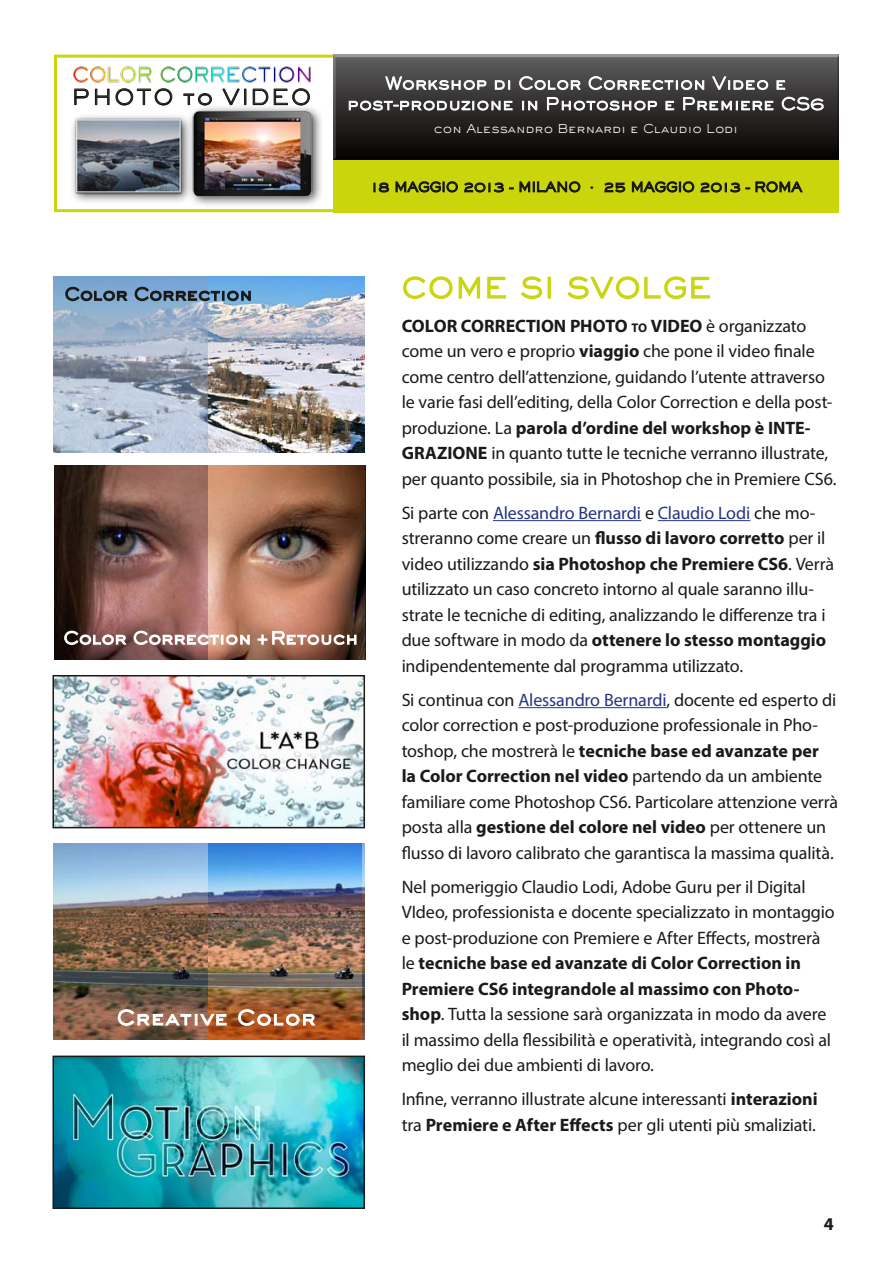
<style>
.page{position:relative;width:893px;height:1263px;background:#fff}
.page>*{position:absolute;margin:0;border:0;box-sizing:border-box;transform-origin:0 0}
.t1{font:27px "Rosy F Flight";letter-spacing:.05em;color:#cad50b}
.t2{font:20.85px "Rosy F Flight";letter-spacing:.08em;color:#1a1a18}
.t3{font:18px/25.5px "Myriad Pro";letter-spacing:-.01em;color:#1a1a18}
.t4{font:700 18px "Myriad Pro";color:#1a1a18}
.t5{font:16.5px/20.5px "Rosy F Flight";color:#fff;text-align:center}
.t6{font:12px "Rosy F Flight";color:#fff}
.s1{font-weight:700}
.s2{font-weight:700;font-size:12.6px}
.s3{color:#253483}
</style>
<div class="page">
<div style="left:54px;top:55px;width:785px;height:157px;border:3px solid #cad50b"></div>
<div style="left:333px;top:53px;width:507px;height:109px;background:#1a1a18;opacity:.75"></div>
<svg style="left:385px;top:73px;width:102px;height:21px;background:#6d6c6c"></svg>
<svg style="left:495px;top:80px;width:15px;height:10px"></svg>
<svg style="left:519px;top:76px;width:63px;height:14px"></svg>
<svg style="left:588px;top:76px;width:117px;height:14px;background:#7e7d7d"></svg>
<svg style="left:711px;top:76px;width:58px;height:14px"></svg>
<svg style="left:776px;top:80px;width:10px;height:10px"></svg>
<svg style="left:348px;top:100px;width:165px;height:11px;background:#807e7e"></svg>
<svg style="left:522px;top:100px;width:16px;height:11px"></svg>
<svg style="left:547px;top:97px;width:110px;height:14px;background:#706f6e"></svg>
<svg style="left:665px;top:100px;width:9px;height:11px"></svg>
<svg style="left:683px;top:97px;width:91px;height:14px"></svg>
<svg style="left:781px;top:96px;width:43px;height:15px"></svg>
<div style="left:334px;top:161px;width:505px;height:52px;background:#cad50b"></div>
<svg style="left:373px;top:181px;width:208px;height:12px"></svg>
<svg style="left:604px;top:181px;width:199px;height:12px"></svg>
<div style="left:70px;top:104px;width:254px;height:104px;background:#1a1a18;opacity:.75"></div>
<img style="left:56px;top:77px;width:278px;height:126px">
<svg style="left:74px;top:88px;width:15px;height:17px"></svg>
<svg style="left:95px;top:88px;width:78px;height:18px"></svg>
<svg style="left:183px;top:93px;width:29px;height:13px"></svg>
<svg style="left:222px;top:88px;width:24px;height:17px"></svg>
<svg style="left:253px;top:88px;width:57px;height:18px"></svg>
<img style="left:72px;top:66px;width:240px;height:18px">
<hr style="left:493px;top:520px;width:148px;height:1px;background:#253483">
<hr style="left:658px;top:520px;width:92px;height:1px;background:#253483">
<hr style="left:518px;top:707px;width:148px;height:1px;background:#253483">
<svg style="left:403px;top:276px;width:103px;height:23px"></svg>
<svg style="left:521px;top:276px;width:22px;height:23px"></svg>
<div style="left:548px;top:277px;width:3px;height:22px;border:2px solid #cad50b"></div>
<svg style="left:567px;top:276px;width:143px;height:23px"></svg>
<img style="left:55px;top:1058px;width:307px;height:148px">
<div style="left:52px;top:1055px;width:313px;height:154px;border:2px solid #1a1a18"></div>
<img style="left:55px;top:678px;width:307px;height:147px">
<div style="left:52px;top:675px;width:313px;height:153px;border:2px solid #1a1a18"></div>
<img style="left:54px;top:843px;width:310px;height:197px">
<img style="left:209px;top:843px;width:153px;height:197px">
<svg style="left:117px;top:1008px;width:110px;height:18px"></svg>
<svg style="left:237px;top:1008px;width:80px;height:18px"></svg>
<img style="left:53px;top:276px;width:156px;height:176px">
<img style="left:209px;top:276px;width:155px;height:176px">
<img style="left:54px;top:466px;width:311px;height:194px">
<img style="left:209px;top:466px;width:155px;height:194px">
<svg style="left:65px;top:286px;width:187px;height:17px;background:#5e7e9b"></svg>
<svg style="left:64px;top:630px;width:186px;height:16px"></svg>
<svg style="left:257px;top:630px;width:100px;height:16px"></svg>
<p class="t2" style="left:72px;top:83px;width:240px">PHOTO to VIDEO</p>
<p class="t5" style="left:347px;top:73px;width:479px">Workshop di Color Correction Video e post-produzione in Photoshop e Premiere CS6</p>
<p class="t6" style="left:434px;top:120px;width:306px">con Alessandro Bernardi e Claudio Lodi</p>
<p class="t1" style="left:402px;top:270px;width:311px">COME SI SVOLGE</p>
<p class="t3" style="left:402px;top:313px;width:436px"><span class="s1">COLOR CORRECTION PHOTO</span> <span class="s2">to</span> <span class="s1">VIDEO</span> è organizzato come un vero e proprio <span class="s1">viaggio</span> che pone il video finale come centro dell’attenzione, guidando l’utente attraverso le varie fasi dell’editing, della Color Correction e della post&shy;produzione. La <span class="s1">parola d’ordine del workshop è INTE-GRAZIONE</span> in quanto tutte le tecniche verranno illustrate, per quanto possibile, sia in Photoshop che in Premiere CS6.</p>
<p class="t3" style="left:402px;top:500px;width:434px">Si parte con <span class="s3">Alessandro Bernardi</span> e <span class="s3">Claudio Lodi</span> che mo&shy;streranno come creare un <span class="s1">flusso di lavoro corretto</span> per il video utilizzando <span class="s1">sia Photoshop che Premiere CS6</span>. Verrà utilizzato un caso concreto intorno al quale saranno illu&shy;strate le tecniche di editing, analizzando le differenze tra i due software in modo da <span class="s1">ottenere lo stesso montaggio </span>indipendentemente dal programma utilizzato.</p>
<p class="t3" style="left:402px;top:687px;width:438px">Si continua con <span class="s3">Alessandro Bernardi</span>, docente ed esperto di color correction e post-produzione professionale in Pho&shy;toshop, che mostrerà le <span class="s1">tecniche base ed avanzate per<br>la Color Correction nel video</span> partendo da un ambiente familiare come Photoshop CS6. Particolare attenzione verrà posta alla <span class="s1">gestione del colore nel video</span> per ottenere un flusso di lavoro calibrato che garantisca la massima qualità.</p>
<p class="t3" style="left:402px;top:874px;width:435px">Nel pomeriggio Claudio Lodi, Adobe Guru per il Digital VIdeo, professionista e docente specializzato in montaggio e post-produzione con Premiere e After Effects, mostrerà le <span class="s1">tecniche base ed avanzate di Color Correction in Premiere CS6 integrandole al massimo con Photo&shy;shop</span>. Tutta la sessione sarà organizzata in modo da avere il massimo della flessibilità e operatività, integrando così al meglio dei due ambienti di lavoro.</p>
<p class="t3" style="left:402px;top:1086px;width:417px">Infine, verranno illustrate alcune interessanti <span class="s1">interazioni </span>tra <span class="s1">Premiere e After Effects</span> per gli utenti più smaliziati.</p>
<p class="t4" style="left:824px;top:1212px;width:11px">4</p>
</div>
